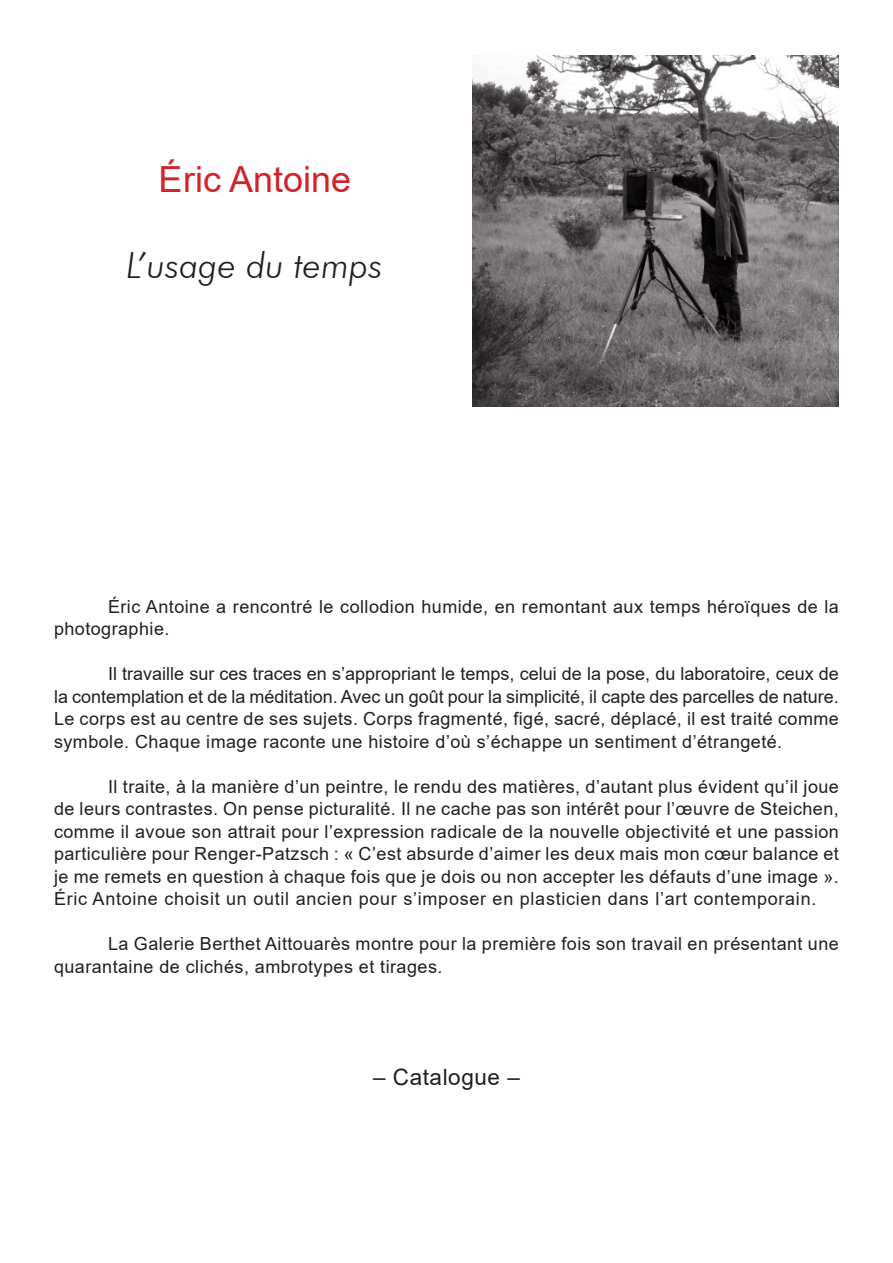
<style>
.page{position:relative;width:893px;height:1263px;background:#fff}
.page>*{position:absolute;margin:0;border:0;box-sizing:border-box;transform-origin:0 0}
.t1{font:italic 300 36px "Futura BT";color:#231f20}
.t2{font:36px "Arial";color:#d1232a}
.t3{font:22.5px "Arial";letter-spacing:.025em;color:#231f20}
.t4{font:18px/22.5px "Arial";letter-spacing:.025em;color:#231f20}
.t5{font:18px/22.5px "Arial";color:#231f20;text-align:right}
</style>
<div class="page">
<img style="left:472px;top:55px;width:367px;height:352px">
<p class="t2" style="left:159px;top:154px;width:194px">Éric Antoine</p>
<p class="t1" style="left:127px;top:244px;width:258px">L’usage du temps</p>
<p class="t4" style="left:54px;top:595px;width:786px;text-indent:54px">Éric Antoine a rencontré le collodion humide, en remontant aux temps héroïques de la photographie.</p>
<p class="t5" style="left:54px;top:662px;width:786px">Il travaille sur ces traces en s’appropriant le temps, celui de la pose, du laboratoire, ceux de<br>la contemplation et de la méditation. Avec un goût pour la simplicité, il capte des parcelles de nature.</p>
<p class="t4" style="left:54px;top:707px;width:786px">Le corps est au centre de ses sujets. Corps fragmenté, figé, sacré, déplacé, il est traité comme symbole. Chaque image raconte une histoire d’où s’échappe un sentiment d’étrangeté.</p>
<p class="t4" style="left:54px;top:775px;width:786px;text-align:justify;text-indent:54px">Il traite, à la manière d’un peintre, le rendu des matières, d’autant plus évident qu’il joue de leurs contrastes. On pense picturalité . Il ne cache pas son intérêt pour l’œuvre de Steichen, comme il avoue son attrait pour l’expression radicale de la nouvelle objectivité et une passion particulière pour Renger-Patzsch : « C’est absurde d’aimer les deux mais mon cœur balance et je me remets en question à chaque fois que je dois ou non accepter les défauts d’une image ».</p>
<p class="t4" style="left:54px;top:887px;width:764px">Éric Antoine choisit un outil ancien pour s’imposer en plasticien dans l’art contemporain.</p>
<p class="t4" style="left:54px;top:932px;width:786px;text-indent:54px">La Galerie Berthet Aittouarès montre pour la première fois son travail en présentant une quarantaine de clichés, ambrotypes et tirages.</p>
<p class="t3" style="left:373px;top:1062px;width:148px">– Catalogue –</p>
</div>
